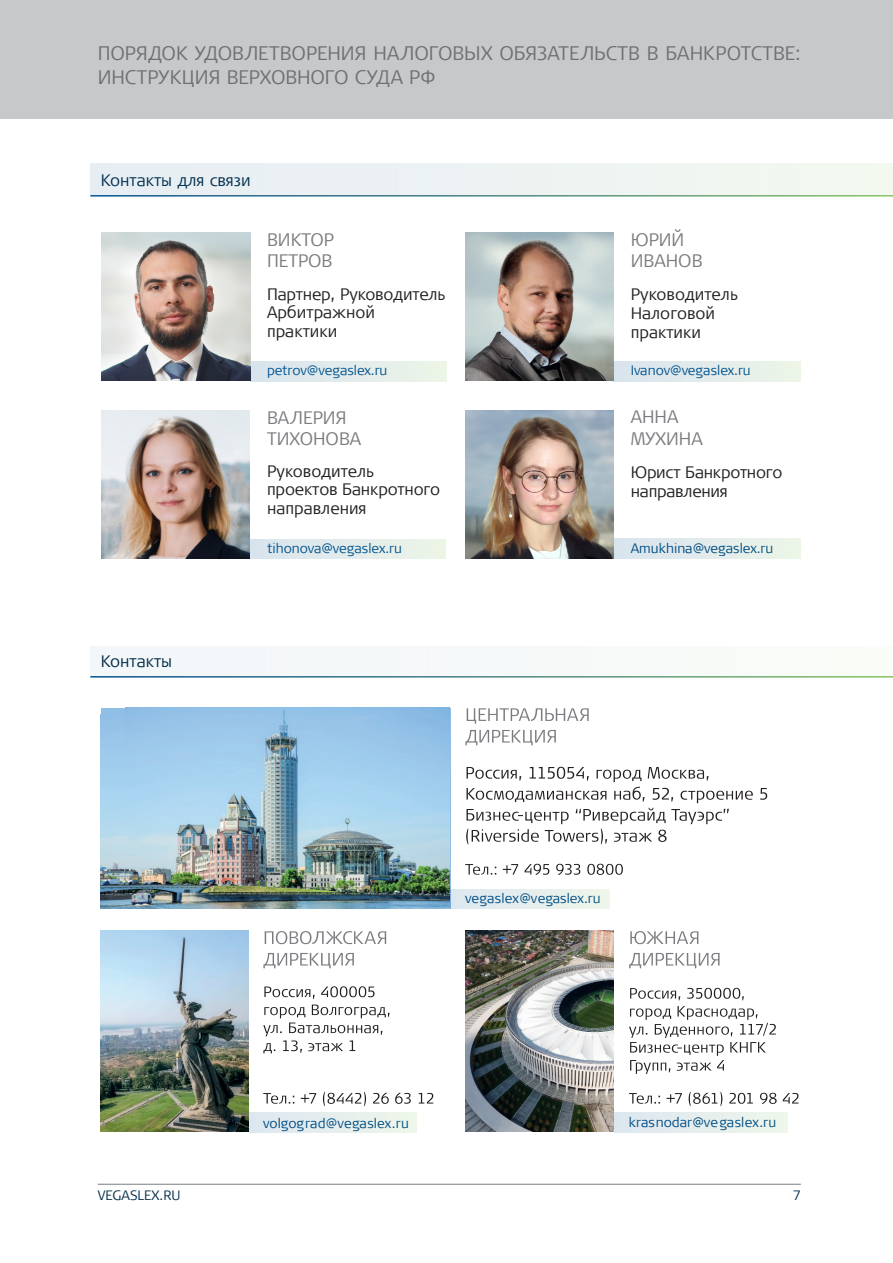
<style>
.page{position:relative;width:893px;height:1263px;background:#fff}
.page>*{position:absolute;margin:0;border:0;box-sizing:border-box;transform-origin:0 0}
.t1{font:300 19.5px/23.4px "Signa Offc Pro";color:#6f7073}
.t2{font:300 18px/21.6px "Signa Sc Offc Pro";color:#7a7c7f}
.t3{font:300 16.5px/18.8px "Signa Offc Pro";letter-spacing:-.005em;color:#231f20}
.t4{font:300 16.5px "Signa Offc Pro";color:#032d49}
.t5{font:300 13.5px "Signa Offc Pro";color:#01548f}
.t6{font:300 13.5px "Signa Offc Pro";color:#032d49}
</style>
<div class="page">
<div style="left:0;top:0;width:893px;height:119px;background:#c7c8ca"></div>
<hr style="left:98px;top:1184px;width:703px;height:1px;background:#797d7f">
<div style="left:250px;top:539px;width:196px;height:20px;background:#e3eceb"></div>
<img style="left:102px;top:410px;width:148px;height:148px">
<div style="left:450px;top:889px;width:160px;height:19px;background:#e6eeed"></div>
<div style="left:614px;top:1112px;width:173px;height:20px;background:#e6eeed"></div>
<div style="left:249px;top:1112px;width:168px;height:20px;background:#e6eeed"></div>
<div style="left:90px;top:646px;width:803px;height:31px;background:#f6f9f9"></div>
<hr style="left:90px;top:676px;width:803px;height:1px;background:#fff">
<img style="left:101px;top:931px;width:148px;height:200px">
<img style="left:465px;top:931px;width:149px;height:200px">
<img style="left:101px;top:715px;width:24px;height:194px">
<img style="left:125px;top:708px;width:325px;height:201px">
<svg style="left:467px;top:708px;width:122px;height:16px"></svg>
<svg style="left:465px;top:730px;width:91px;height:15px"></svg>
<svg style="left:466px;top:767px;width:301px;height:77px"></svg>
<svg style="left:465px;top:864px;width:158px;height:11px"></svg>
<svg style="left:265px;top:931px;width:121px;height:13px"></svg>
<svg style="left:263px;top:953px;width:91px;height:15px"></svg>
<svg style="left:263px;top:986px;width:127px;height:67px"></svg>
<svg style="left:263px;top:1092px;width:170px;height:14px"></svg>
<svg style="left:630px;top:931px;width:68px;height:13px"></svg>
<svg style="left:629px;top:953px;width:90px;height:15px"></svg>
<svg style="left:630px;top:988px;width:114px;height:12px"></svg>
<svg style="left:629px;top:1006px;width:147px;height:68px"></svg>
<svg style="left:629px;top:1092px;width:169px;height:14px"></svg>
<div style="left:90px;top:164px;width:803px;height:31px;background:#edf3f2"></div>
<div style="left:251px;top:362px;width:195px;height:19px;background:#e3eceb"></div>
<div style="left:614px;top:362px;width:186px;height:19px;background:#e3eceb"></div>
<img style="left:466px;top:410px;width:148px;height:148px">
<div style="left:614px;top:539px;width:187px;height:19px;background:#e3eceb"></div>
<img style="left:102px;top:233px;width:148px;height:148px">
<img style="left:466px;top:233px;width:148px;height:148px">
<h1 class="t1" style="left:98px;top:41px;width:704px">ПОРЯДОК УДОВЛЕТВОРЕНИЯ НАЛОГОВЫХ ОБЯЗАТЕЛЬСТВ В БАНКРОТСТВЕ:<br>ИНСТРУКЦИЯ ВЕРХОВНОГО СУДА РФ</h1>
<p class="t4" style="left:101px;top:168px;width:151px">Контакты для связи</p>
<p class="t2" style="left:267px;top:227px;width:68px">ВИКТОР</p>
<p class="t2" style="left:267px;top:249px;width:67px">ПЕТРОВ</p>
<p class="t3" style="left:267px;top:284px;width:180px">Партнер, Руководитель</p>
<p class="t3" style="left:267px;top:302px;width:110px">Арбитражной</p>
<p class="t3" style="left:267px;top:321px;width:72px">практики</p>
<p class="t5" style="left:267px;top:361px;width:122px">petrov@vegaslex.ru</p>
<p class="t2" style="left:267px;top:406px;width:81px">ВАЛЕРИЯ</p>
<p class="t2" style="left:267px;top:427px;width:96px">ТИХОНОВА</p>
<p class="t3" style="left:267px;top:461px;width:175px">Руководитель проектов Банкротного</p>
<p class="t3" style="left:267px;top:498px;width:101px">направления</p>
<p class="t5" style="left:267px;top:538px;width:136px">tihonova@vegaslex.ru</p>
<p class="t4" style="left:101px;top:649px;width:73px">Контакты</p>
<p class="t2" style="left:631px;top:227px;width:55px">ЮРИЙ</p>
<p class="t2" style="left:631px;top:249px;width:73px">ИВАНОВ</p>
<p class="t3" style="left:631px;top:284px;width:108px">Руководитель<br>Налоговой практики</p>
<p class="t5" style="left:631px;top:361px;width:121px">Ivanov@vegaslex.ru</p>
<h2 class="t2" style="left:631px;top:405px;width:74px">АННА<br>МУХИНА</h2>
<p class="t3" style="left:631px;top:461px;width:153px;line-height:19.5px">Юрист Банкротного направления</p>
<p class="t5" style="left:631px;top:539px;width:144px">Amukhina@vegaslex.ru</p>
<p class="t5" style="left:465px;top:889px;width:137px">vegaslex@vegaslex.ru</p>
<p class="t5" style="left:263px;top:1113px;width:147px">volgograd@vegaslex.ru</p>
<p class="t5" style="left:629px;top:1113px;width:149px">krasnodar@vegaslex.ru</p>
<p class="t6" style="left:98px;top:1186px;width:84px">VEGASLEX.RU</p>
<p class="t6" style="left:793px;top:1185px;width:10px">7</p>
</div>
